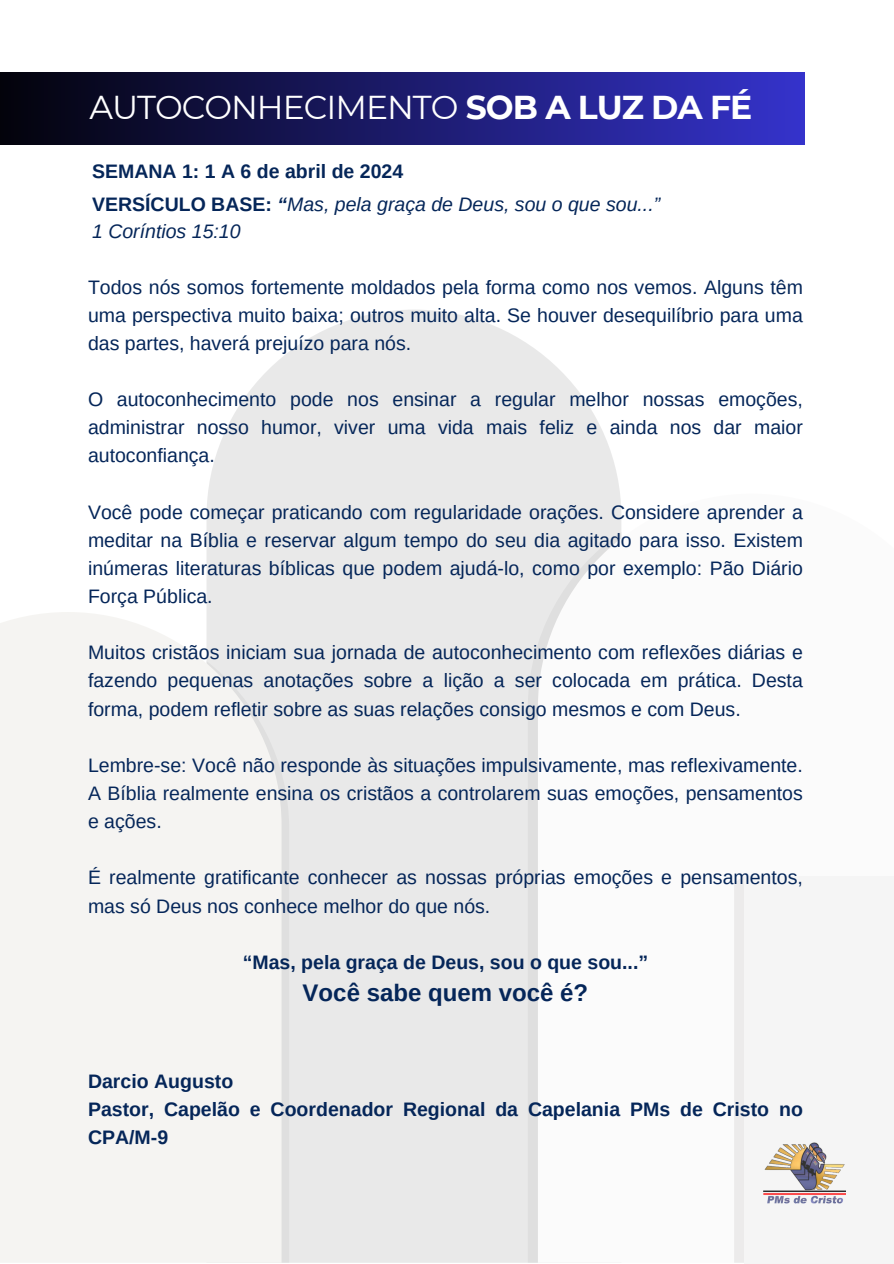
<style>
.page{position:relative;width:894px;height:1264px;background:#fff}
.page>*{position:absolute;margin:0;border:0;box-sizing:border-box;transform-origin:0 0}
.t1{font:33px "Montserrat";letter-spacing:-.03em;color:#fff}
.t2{font:700 24px "Arimo";color:#052659}
.t3{font:19.5px/28.2px "Arimo";color:#052659;text-align:justify}
.t4{font:700 19.5px/28.2px "Arimo";color:#052659}
.t5{font:italic 19.5px "Arimo";color:#052659}
.s1{font-weight:700}
.s2{font-weight:700;font-style:normal}
</style>
<div class="page">
<div style="left:206px;top:310px;width:414px;height:952px;background:#e9e9e9"></div>
<svg style="left:527px;top:532px;width:10px;height:730px;fill:#dfdfdf"></svg>
<svg style="left:281px;top:661px;width:8px;height:601px;fill:#dfdfdf"></svg>
<div style="left:0;top:612px;width:281px;height:650px;background:#f5f4f2"></div>
<svg style="left:537px;top:493px;width:85px;height:769px"></svg>
<div style="left:734px;top:876px;width:10px;height:386px;background:#ecebeb"></div>
<div style="left:744px;top:876px;width:149px;height:387px;background:#f5f5f5"></div>
<img style="left:763px;top:1142px;width:82px;height:62px">
<div style="left:0;top:73px;width:804px;height:71px;background:linear-gradient(to right,#03030b,#3533cb)"></div>
<p class="t1" style="left:89px;top:87px;width:664px">AUTOCONHECIMENTO <span class="s1">SOB A LUZ DA FÉ</span></p>
<p class="t4" style="left:92px;top:158px;width:312px">SEMANA 1: 1 A 6 de abril de 2024</p>
<h2 class="t5" style="left:92px;top:194px;width:569px"><span class="s2">VERSÍCULO BASE:</span> <span class="s1">“</span>Mas, pela graça de Deus, sou o que sou...”</h2>
<h2 class="t5" style="left:92px;top:221px;width:150px">1 Coríntios 15:10</h2>
<h1 class="t3" style="left:88px;top:273px;width:716px">Todos nós somos fortemente moldados pela forma como nos vemos. Alguns têm uma perspectiva muito baixa; outros muito alta. Se houver desequilíbrio para uma das partes, haverá prejuízo para nós.</h1>
<h2 class="t3" style="left:88px;top:385px;width:716px">O autoconhecimento pode nos ensinar a regular melhor nossas emoções, administrar nosso humor, viver uma vida mais feliz e ainda nos dar maior autoconfiança.</h2>
<p class="t3" style="left:88px;top:498px;width:716px">Você pode começar praticando com regularidade orações. Considere aprender a meditar na Bíblia e reservar algum tempo do seu dia agitado para isso. Existem inúmeras literaturas bíblicas que podem ajudá-lo, como por exemplo: Pão Diário Força Pública.</p>
<p class="t3" style="left:88px;top:638px;width:716px">Muitos cristãos iniciam sua jornada de autoconhecimento com reflexões diárias e fazendo pequenas anotações sobre a lição a ser colocada em prática. Desta forma, podem refletir sobre as suas relações consigo mesmos e com Deus.</p>
<p class="t3" style="left:88px;top:751px;width:716px">Lembre-se: Você não responde às situações impulsivamente, mas reflexivamente.<br>A Bíblia realmente ensina os cristãos a controlarem suas emoções, pensamentos e ações.</p>
<p class="t3" style="left:88px;top:863px;width:716px">É realmente gratificante conhecer as nossas próprias emoções e pensamentos, mas só Deus nos conhece melhor do que nós.</p>
<p class="t4" style="left:243px;top:948px;width:407px">“Mas, pela graça de Deus, sou o que sou...”</p>
<p class="t2" style="left:302px;top:979px;width:287px">Você sabe quem você é?</p>
<p class="t4" style="left:88px;top:1067px;width:716px">Darcio Augusto<br>Pastor, Capelão e Coordenador Regional da Capelania PMs de Cristo no<br>CPA/M-9</p>
</div>
